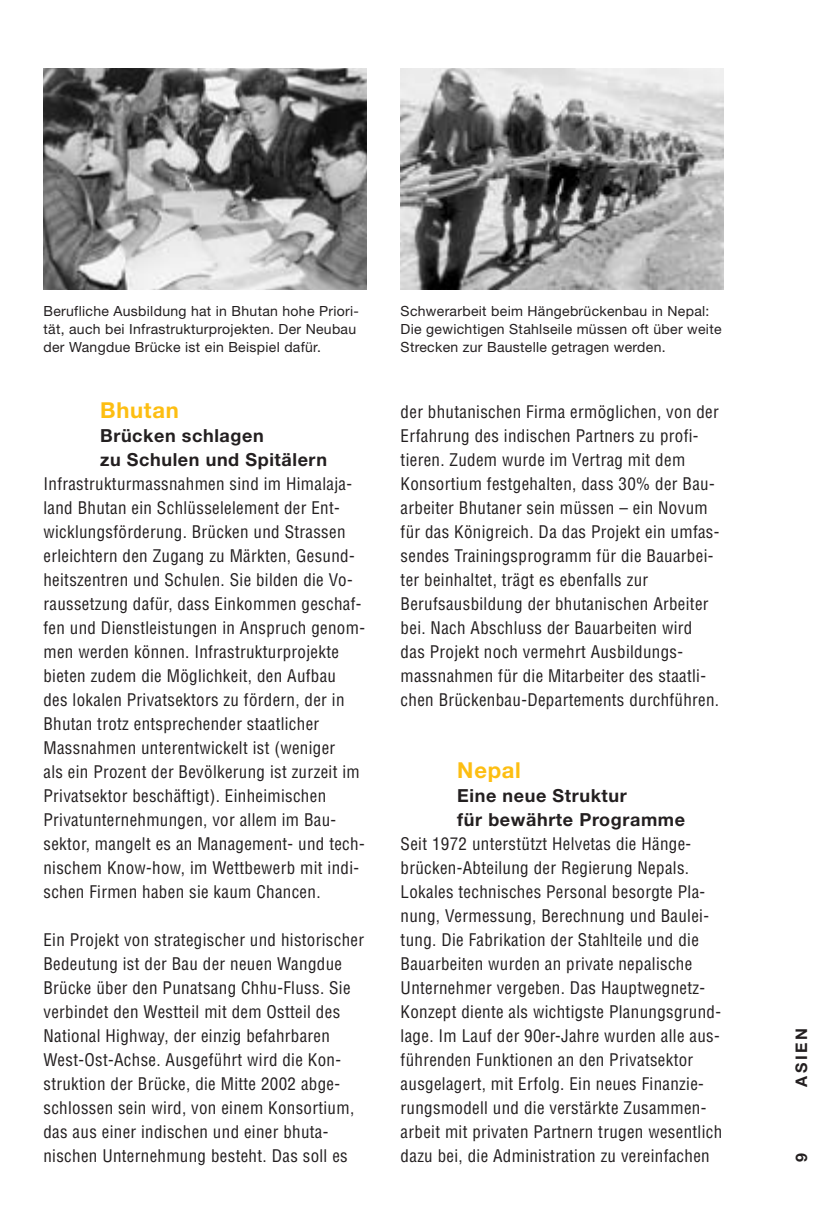
<style>
.page{position:relative;width:838px;height:1218px;background:#fff}
.page>*{position:absolute;margin:0;border:0;box-sizing:border-box;transform-origin:0 0}
.t1{font:700 22px "Helvetica Neue";letter-spacing:.035em;color:#fdbe12}
.t2{font:700 18px/24px "Helvetica Neue";letter-spacing:.035em;color:#231f20}
.t3{font:condensed 17px/24px "Helvetica";letter-spacing:.02em;color:#231f20}
.t4{font:700 16px "Helvetica Neue";letter-spacing:.165em;color:#231f20}
.t5{font:14px/18px "Helvetica Neue";letter-spacing:.02em;color:#231f20}
</style>
<div class="page">
<img style="left:401px;top:68px;width:323px;height:221px">
<img style="left:43px;top:68px;width:324px;height:221px">
<p class="t5" style="left:43px;top:304px;width:317px">Berufliche Ausbildung hat in Bhutan hohe Priori&shy;tät, auch bei Infrastrukturprojekten. Der Neubau der Wangdue Brücke ist ein Beispiel dafür.</p>
<p class="t1" style="left:100px;top:403px;width:80px">Bhutan</p>
<p class="t2" style="left:100px;top:426px;width:229px">Brücken schlagen<br>zu Schulen und Spitälern</p>
<p class="t3" style="left:43px;top:474px;width:323px">Infrastrukturmassnahmen sind im Himalaja&shy;land Bhutan ein Schlüsselelement der Ent&shy;wicklungsförderung. Brücken und Strassen erleichtern den Zugang zu Märkten, Gesund&shy;heitszentren und Schulen. Sie bilden die Vo&shy;raussetzung dafür, dass Einkommen geschaf&shy;fen und Dienstleistungen in Anspruch genom&shy;men werden können. Infrastrukturprojekte bieten zudem die Möglichkeit, den Aufbau<br>des lokalen Privatsektors zu fördern, der in Bhutan trotz entsprechender staatlicher Massnahmen unterentwickelt ist (weniger<br>als ein Prozent der Bevölkerung ist zurzeit im Privatsektor beschäftigt). Einheimischen Privatunternehmungen, vor allem im Bau&shy;sektor, mangelt es an Management- und tech&shy;nischem Know-how, im Wettbewerb mit indi&shy;schen Firmen haben sie kaum Chancen.</p>
<p class="t3" style="left:43px;top:930px;width:322px">Ein Projekt von strategischer und historischer Bedeutung ist der Bau der neuen Wangdue Brücke über den Punatsang Chhu-Fluss. Sie verbindet den Westteil mit dem Ostteil des National Highway, der einzig befahrbaren West-Ost-Achse. Ausgeführt wird die Kon&shy;struktion der Brücke, die Mitte 2002 abge&shy;schlossen sein wird, von einem Konsortium, das aus einer indischen und einer bhuta&shy;nischen Unternehmung besteht. Das soll es</p>
<p class="t5" style="left:401px;top:304px;width:323px">Schwerarbeit beim Hängebrückenbau in Nepal:<br>Die gewichtigen Stahlseile müssen oft über weite<br>Strecken zur Baustelle getragen werden.</p>
<p class="t3" style="left:401px;top:402px;width:320px">der bhutanischen Firma ermöglichen, von der Erfahrung des indischen Partners zu profi&shy;tieren. Zudem wurde im Vertrag mit dem Konsortium festgehalten, dass 30% der Bau&shy;arbeiter Bhutaner sein müssen – ein Novum für das Königreich. Da das Projekt ein umfas&shy;sendes Trainingsprogramm für die Bauarbei&shy;ter beinhaltet, trägt es ebenfalls zur Berufsausbildung der bhutanischen Arbeiter bei. Nach Abschluss der Bauarbeiten wird das Projekt noch vermehrt Ausbildungs&shy;massnahmen für die Mitarbeiter des staatli&shy;chen Brückenbau-Departements durchführen.</p>
<p class="t1" style="left:457px;top:763px;width:65px">Nepal</p>
<p class="t2" style="left:457px;top:786px;width:229px">Eine neue Struktur<br>für bewährte Programme</p>
<p class="t3" style="left:401px;top:834px;width:323px">Seit 1972 unterstützt Helvetas die Hänge&shy;brücken-Abteilung der Regierung Nepals.<br>Lokales technisches Personal besorgte Pla&shy;nung, Vermessung, Berechnung und Baulei&shy;tung. Die Fabrikation der Stahlteile und die Bauarbeiten wurden an private nepalische Unternehmer vergeben. Das Hauptwegnetz-Konzept diente als wichtigste Planungsgrund&shy;lage. Im Lauf der 90er-Jahre wurden alle aus&shy;führenden Funktionen an den Privatsektor ausgelagert, mit Erfolg. Ein neues Finanzie&shy;rungsmodell und die verstärkte Zusammen&shy;arbeit mit privaten Partnern trugen wesentlich dazu bei, die Administration zu vereinfachen</p>
<p class="t4" style="left:796px;top:1087px;width:60px;rotate:-90deg">ASIEN</p>
<p class="t4" style="left:796px;top:1162px;width:10px;rotate:-90deg">9</p>
</div>
